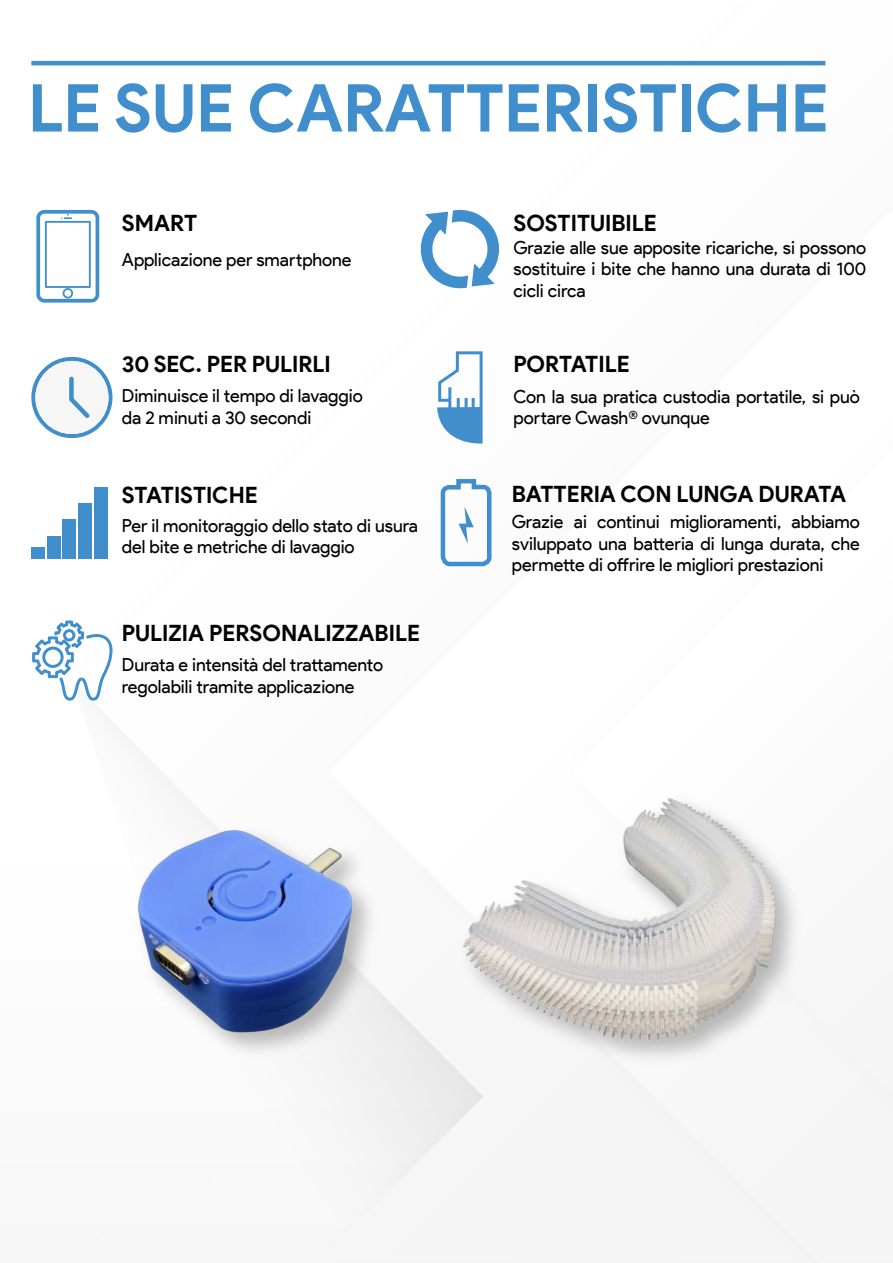
<style>
.page{position:relative;width:893px;height:1263px;background:#fff}
.page>*{position:absolute;margin:0;border:0;box-sizing:border-box;transform-origin:0 0}
.t1{font:700 66px "Product Sans";color:#418ecd}
.t2{font:700 22.5px "Product Sans";color:#000}
.t3{font:18px/21.6px "Product Sans";letter-spacing:-.005em;color:#000}
</style>
<div class="page">
<svg style="left:329px;top:997px;width:564px;height:266px"></svg>
<div style="left:528px;top:1074px;width:365px;height:134px;background:#f5f5f5"></div>
<div style="left:570px;top:997px;width:323px;height:98px;background:#f5f5f5"></div>
<svg style="left:31px;top:357px;width:81px;height:81px"></svg>
<svg style="left:36px;top:210px;width:63px;height:93px"></svg>
<div style="left:31px;top:547px;width:14px;height:12px;background:#418ecd"></div>
<div style="left:47px;top:536px;width:13px;height:23px;background:#418ecd"></div>
<div style="left:63px;top:519px;width:13px;height:40px;background:#418ecd"></div>
<div style="left:78px;top:503px;width:14px;height:56px;background:#418ecd"></div>
<div style="left:94px;top:487px;width:13px;height:72px;background:#418ecd"></div>
<svg style="left:437px;top:351px;width:46px;height:93px"></svg>
<svg style="left:440px;top:479px;width:52px;height:88px"></svg>
<svg style="left:420px;top:209px;width:79px;height:80px"></svg>
<svg style="left:32px;top:620px;width:80px;height:81px"></svg>
<div style="left:230px;top:986px;width:155px;height:79px;background:#f3f3f3"></div>
<img style="left:137px;top:816px;width:237px;height:232px">
<div style="left:449px;top:882px;width:368px;height:192px;background:#f6f6f6"></div>
<img style="left:446px;top:798px;width:342px;height:261px">
<hr style="left:31px;top:61px;width:794px;height:4px;background:#418ecd">
<h1 class="t1" style="left:28px;top:68px;width:802px">LE SUE CARATTERISTICHE</h1>
<p class="t2" style="left:122px;top:209px;width:77px">SMART</p>
<p class="t2" style="left:513px;top:209px;width:145px">SOSTITUIBILE</p>
<p class="t3" style="left:122px;top:249px;width:231px">Applicazione per smartphone</p>
<p class="t2" style="left:122px;top:350px;width:210px">30 SEC. PER PULIRLI</p>
<p class="t3" style="left:513px;top:236px;width:354px;text-align:justify">Grazie alle sue apposite ricariche, si possono sostituire i bite che hanno una durata di 100 cicli circa</p>
<p class="t2" style="left:513px;top:350px;width:118px">PORTATILE</p>
<p class="t3" style="left:122px;top:385px;width:242px">Diminuisce il tempo di lavaggio da 2 minuti a 30 secondi</p>
<p class="t3" style="left:513px;top:386px;width:348px">Con la sua pratica custodia portatile, si può portare Cwash® ovunque</p>
<p class="t2" style="left:122px;top:481px;width:137px">STATISTICHE</p>
<p class="t3" style="left:122px;top:515px;width:298px">Per il monitoraggio dello stato di usura del bite e metriche di lavaggio</p>
<p class="t2" style="left:122px;top:620px;width:300px">PULIZIA PERSONALIZZABILE</p>
<p class="t3" style="left:122px;top:654px;width:263px">Durata e intensità del trattamento regolabili tramite applicazione</p>
<p class="t2" style="left:512px;top:481px;width:336px">BATTERIA CON LUNGA DURATA</p>
<p class="t3" style="left:512px;top:511px;width:349px;text-align:justify">Grazie ai continui miglioramenti, abbiamo sviluppato una batteria di lunga durata, che permette di offrire le migliori prestazioni</p>
</div>
